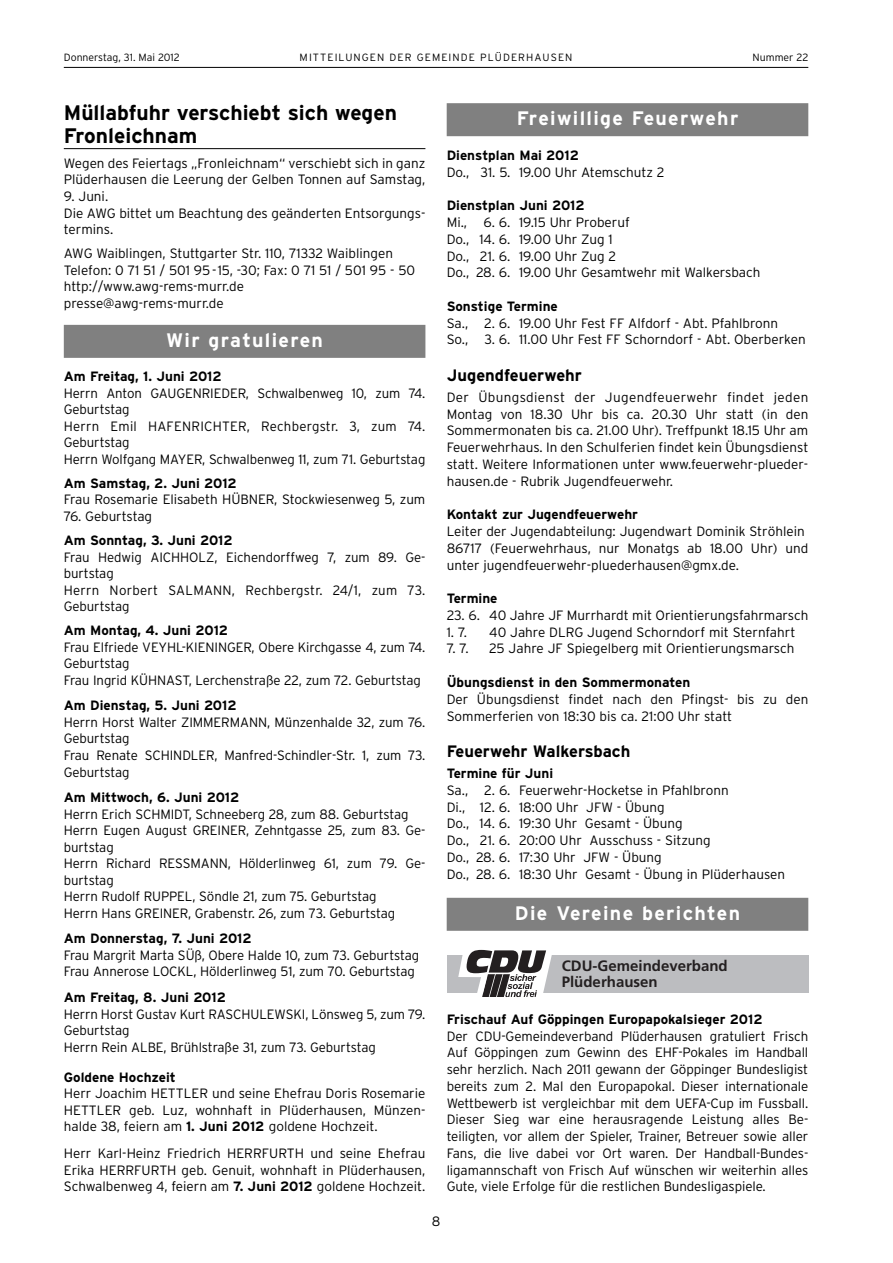
<style>
.page{position:relative;width:893px;height:1263px;background:#fff}
.page>*{position:absolute;margin:0;border:0;box-sizing:border-box;transform-origin:0 0}
.t1{font:700 21px/22.5px "Interstate";color:#000}
.t2{font:700 19.5px "Interstate";letter-spacing:.07em;color:#fff}
.t3{font:700 16.5px "Interstate";color:#000}
.t4{font:700 15px/16.5px "Frutiger";color:#231f20}
.t5{font:300 13.5px/16.5px "Interstate";letter-spacing:-.005em;color:#000}
.t6{font:700 13.5px "Interstate";color:#000}
.t7{font:300 10.5px "Interstate";letter-spacing:.105em;color:#000}
.t8{font:300 10.5px "Interstate";color:#000}
.s1{font-weight:700}
</style>
<div class="page">
<hr style="left:64px;top:67px;width:744px;height:1px;background:#000">
<hr style="left:64px;top:148px;width:361px;height:1px;background:#000">
<div style="left:64px;top:325px;width:361px;height:33px;background:#808080"></div>
<div style="left:446px;top:103px;width:362px;height:33px;background:#808080"></div>
<div style="left:446px;top:898px;width:362px;height:33px;background:#808080"></div>
<div style="left:446px;top:955px;width:362px;height:37px;background:#bcbdc0"></div>
<svg style="left:458px;top:949px;width:95px;height:48px"></svg>
<p class="t8" style="left:64px;top:53px;width:118px">Donnerstag, 31. Mai 2012</p>
<p class="t7" style="left:299px;top:53px;width:274px">MITTEILUNGEN DER GEMEINDE PLÜDERHAUSEN</p>
<p class="t8" style="left:752px;top:53px;width:57px">Nummer 22</p>
<h1 class="t1" style="left:64px;top:103px;width:335px">Müllabfuhr verschiebt sich wegen<br>Fronleichnam</h1>
<p class="t5" style="left:64px;top:156px;width:363px">Wegen des Feiertags „Fronleichnam“ verschiebt sich in ganz<br>Plüderhausen die Leerung der Gelben Tonnen auf Samstag,</p>
<p class="t5" style="left:64px;top:189px;width:363px">9. Juni.<br>Die AWG bittet um Beachtung des geänderten Entsorgungs&shy;termins.</p>
<p class="t5" style="left:64px;top:246px;width:353px">AWG Waiblingen, Stuttgarter Str. 110, 71332 Waiblingen Telefon: 0 71 51 / 501 95-15, -30; Fax: 0 71 51 / 501 95 - 50 http://www.awg-rems-murr.de<br>presse@awg-rems-murr.de</p>
<h2 class="t2" style="left:166px;top:333px;width:158px">Wir gratulieren</h2>
<p class="t6" style="left:64px;top:371px;width:159px">Am Freitag, 1. Juni 2012</p>
<p class="t5" style="left:64px;top:386px;width:363px">Herrn Anton GAUGENRIEDER, Schwalbenweg 10, zum 74.<br>Geburtstag<br>Herrn Emil HAFENRICHTER, Rechbergstr. 3, zum 74.<br>Geburtstag<br>Herrn Wolfgang MAYER, Schwalbenweg 11, zum 71. Geburtstag</p>
<p class="t6" style="left:64px;top:478px;width:174px">Am Samstag, 2. Juni 2012</p>
<p class="t5" style="left:64px;top:493px;width:363px">Frau Rosemarie Elisabeth HÜBNER, Stockwiesenweg 5, zum</p>
<p class="t5" style="left:64px;top:509px;width:90px">76. Geburtstag</p>
<p class="t6" style="left:64px;top:535px;width:170px">Am Sonntag, 3. Juni 2012</p>
<p class="t5" style="left:64px;top:550px;width:363px">Frau Hedwig AICHHOLZ, Eichendorffweg 7, zum 89. Ge&shy;burtstag<br>Herrn Norbert SALMANN, Rechbergstr. 24/1, zum 73.<br>Geburtstag</p>
<p class="t6" style="left:64px;top:625px;width:166px">Am Montag, 4. Juni 2012</p>
<p class="t5" style="left:64px;top:640px;width:363px">Frau Elfriede VEYHL-KIENINGER, Obere Kirchgasse 4, zum 74.<br>Geburtstag<br>Frau Ingrid KÜHNAST, Lerchenstraße 22, zum 72. Geburtstag</p>
<p class="t6" style="left:64px;top:701px;width:174px">Am Dienstag, 5. Juni 2012</p>
<p class="t5" style="left:64px;top:715px;width:363px">Herrn Horst Walter ZIMMERMANN, Münzenhalde 32, zum 76.<br>Geburtstag<br>Frau Renate SCHINDLER, Manfred-Schindler-Str. 1, zum 73.<br>Geburtstag</p>
<p class="t6" style="left:64px;top:792px;width:177px">Am Mittwoch, 6. Juni 2012</p>
<p class="t5" style="left:64px;top:807px;width:363px">Herrn Erich SCHMIDT, Schneeberg 28, zum 88. Geburtstag Herrn Eugen August GREINER, Zehntgasse 25, zum 83. Ge&shy;burtstag<br>Herrn Richard RESSMANN, Hölderlinweg 61, zum 79. Ge&shy;burtstag<br>Herrn Rudolf RUPPEL, Söndle 21, zum 75. Geburtstag<br>Herrn Hans GREINER, Grabenstr. 26, zum 73. Geburtstag</p>
<p class="t6" style="left:64px;top:934px;width:189px">Am Donnerstag, 7. Juni 2012</p>
<p class="t5" style="left:64px;top:948px;width:357px">Frau Margrit Marta SÜß, Obere Halde 10, zum 73. Geburtstag<br>Frau Annerose LOCKL, Hölderlinweg 51, zum 70. Geburtstag</p>
<p class="t6" style="left:64px;top:992px;width:164px">Am Freitag, 8. Juni 2012</p>
<p class="t5" style="left:64px;top:1007px;width:363px">Herrn Horst Gustav Kurt RASCHULEWSKI, Lönsweg 5, zum 79.<br>Geburtstag<br>Herrn Rein ALBE, Brühlstraße 31, zum 73. Geburtstag</p>
<p class="t6" style="left:64px;top:1072px;width:114px">Goldene Hochzeit</p>
<p class="t5" style="left:64px;top:1087px;width:363px;text-align:justify">Herr Joachim HETTLER und seine Ehefrau Doris Rosemarie HETTLER geb. Luz, wohnhaft in Plüderhausen, Münzen&shy;halde 38, feiern am <span class="s1">1. Juni 2012</span> goldene Hochzeit.</p>
<p class="t5" style="left:64px;top:1147px;width:363px;text-align:justify">Herr Karl-Heinz Friedrich HERRFURTH und seine Ehefrau Erika HERRFURTH geb. Genuit, wohnhaft in Plüderhausen, Schwalbenweg 4, feiern am <span class="s1">7. Juni 2012</span> goldene Hochzeit.</p>
<h2 class="t2" style="left:516px;top:111px;width:223px">Freiwillige Feuerwehr</h2>
<p class="t6" style="left:446px;top:150px;width:134px">Dienstplan Mai 2012</p>
<p class="t5" style="left:446px;top:165px;width:219px">Do., 31. 5. 19.00 Uhr Atemschutz 2</p>
<p class="t6" style="left:446px;top:201px;width:139px">Dienstplan Juni 2012</p>
<p class="t5" style="left:446px;top:215px;width:315px">Mi., 6. 6. 19.15 Uhr Proberuf<br>Do., 14. 6. 19.00 Uhr Zug 1<br>Do., 21. 6. 19.00 Uhr Zug 2<br>Do., 28. 6. 19.00 Uhr Gesamtwehr mit Walkersbach</p>
<p class="t6" style="left:446px;top:301px;width:113px">Sonstige Termine</p>
<p class="t5" style="left:446px;top:316px;width:360px">Sa., 2. 6. 19.00 Uhr Fest FF Alfdorf - Abt. Pfahlbronn<br>So., 3. 6. 11.00 Uhr Fest FF Schorndorf - Abt. Oberberken</p>
<p class="t3" style="left:446px;top:369px;width:137px">Jugendfeuerwehr</p>
<p class="t5" style="left:446px;top:390px;width:363px;text-align:justify">Der Übungsdienst der Jugendfeuerwehr findet jeden Montag von 18.30 Uhr bis ca. 20.30 Uhr statt (in den Sommermonaten bis ca. 21.00 Uhr). Treffpunkt 18.15 Uhr am Feuerwehrhaus. In den Schulferien findet kein Übungsdienst statt. Weitere Informationen unter www.feuerwehr-plueder&shy;hausen.de - Rubrik Jugendfeuerwehr.</p>
<p class="t6" style="left:446px;top:510px;width:193px">Kontakt zur Jugendfeuerwehr</p>
<p class="t5" style="left:446px;top:524px;width:363px">Leiter der Jugendabteilung: Jugendwart Dominik Ströhlein<br>86717 (Feuerwehrhaus, nur Monatgs ab 18.00 Uhr) und unter jugendfeuerwehr-pluederhausen@gmx.de.</p>
<p class="t6" style="left:446px;top:593px;width:52px">Termine</p>
<p class="t5" style="left:446px;top:608px;width:363px">23. 6. 40 Jahre JF Murrhardt mit Orientierungsfahrmarsch</p>
<p class="t5" style="left:446px;top:625px;width:22px">1. 7.</p>
<p class="t5" style="left:489px;top:625px;width:308px">40 Jahre DLRG Jugend Schorndorf mit Sternfahrt</p>
<p class="t5" style="left:446px;top:642px;width:23px">7. 7.</p>
<p class="t5" style="left:489px;top:642px;width:306px">25 Jahre JF Spiegelberg mit Orientierungsmarsch</p>
<p class="t6" style="left:446px;top:677px;width:245px">Übungsdienst in den Sommermonaten</p>
<p class="t5" style="left:446px;top:692px;width:363px">Der Übungsdienst findet nach den Pfingst- bis zu den<br>Sommerferien von 18:30 bis ca. 21:00 Uhr statt</p>
<p class="t3" style="left:446px;top:745px;width:185px">Feuerwehr Walkersbach</p>
<p class="t6" style="left:446px;top:768px;width:108px">Termine für Juni</p>
<p class="t5" style="left:446px;top:783px;width:340px">Sa., 2. 6. Feuerwehr-Hocketse in Pfahlbronn<br>Di., 12. 6. 18:00 Uhr JFW - Übung<br>Do., 14. 6. 19:30 Uhr Gesamt - Übung<br>Do., 21. 6. 20:00 Uhr Ausschuss - Sitzung<br>Do., 28. 6. 17:30 Uhr JFW - Übung<br>Do., 28. 6. 18:30 Uhr Gesamt - Übung in Plüderhausen</p>
<h2 class="t2" style="left:515px;top:906px;width:226px">Die Vereine berichten</h2>
<p class="t4" style="left:561px;top:959px;width:167px">CDU-Gemeindeverband<br>Plüderhausen</p>
<p class="t6" style="left:446px;top:1014px;width:317px">Frischauf Auf Göppingen Europapokalsieger 2012</p>
<p class="t5" style="left:446px;top:1029px;width:363px;text-align:justify">Der CDU-Gemeindeverband Plüderhausen gratuliert Frisch Auf Göppingen zum Gewinn des EHF-Pokales im Handball sehr herzlich. Nach 2011 gewann der Göppinger Bundesligist bereits zum 2. Mal den Europapokal. Dieser internationale Wettbewerb ist vergleichbar mit dem UEFA-Cup im Fussball.<br>Dieser Sieg war eine herausragende Leistung alles Be&shy;teiligten, vor allem der Spieler, Trainer, Betreuer sowie aller Fans, die live dabei vor Ort waren. Der Handball-Bundes&shy;ligamannschaft von Frisch Auf wünschen wir weiterhin alles Gute, viele Erfolge für die restlichen Bundesligaspiele.</p>
<p class="t5" style="left:432px;top:1214px;width:10px">8</p>
</div>
